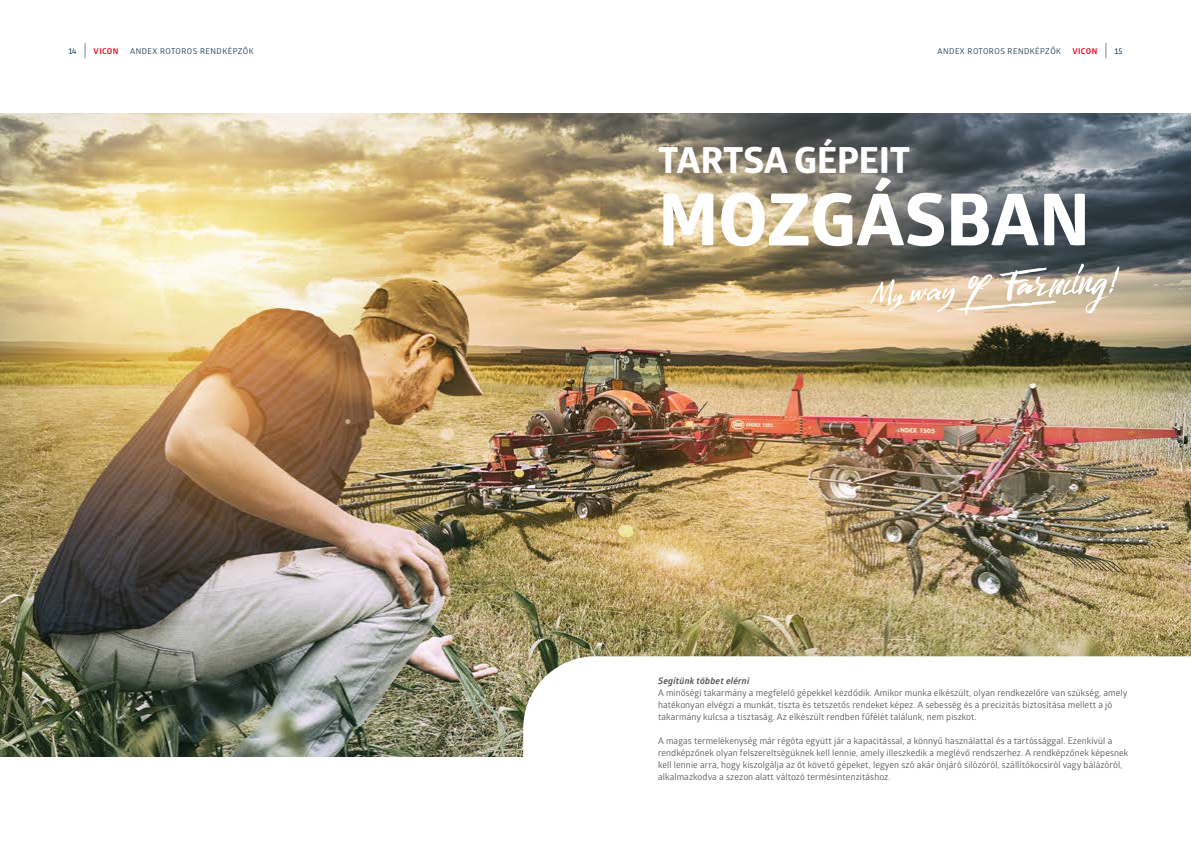
<style>
.page{position:relative;width:1191px;height:842px;background:#fff}
.page>*{position:absolute;margin:0;border:0;box-sizing:border-box;transform-origin:0 0}
.t1{font:700 72px "Globerx";color:#fff}
.t2{font:700 36px "Globerx";color:#fff}
.t3{font:9px/12px "Glober";letter-spacing:.01em;color:#575756}
.t4{font:italic 700 9px "Glober";letter-spacing:.02em;color:#575756}
.t5{font:8px "Glober";letter-spacing:.06em;color:#193650}
.t6{font:700 8px "Glober";letter-spacing:.06em;color:#e40521}
.t7{font:8px "Ruda";color:#0c3451}
</style>
<div class="page">
<img style="left:0;top:113px;width:1191px;height:644px">
<svg style="left:523px;top:656px;width:668px;height:101px"></svg>
<svg style="left:869px;top:264px;width:250px;height:53px;background:#c5b6a3"></svg>
<svg style="left:1105px;top:43px;width:1px;height:15px"></svg>
<svg style="left:85px;top:43px;width:1px;height:15px"></svg>
<p class="t7" style="left:68px;top:47px;width:10px">14</p>
<p class="t6" style="left:94px;top:45px;width:26px">VICON</p>
<p class="t5" style="left:130px;top:45px;width:125px">ANDEX ROTOROS RENDKÉPZŐK</p>
<p class="t5" style="left:937px;top:45px;width:125px">ANDEX ROTOROS RENDKÉPZŐK</p>
<p class="t6" style="left:1072px;top:45px;width:26px">VICON</p>
<p class="t7" style="left:1114px;top:47px;width:10px">15</p>
<h2 class="t2" style="left:658px;top:135px;width:253px">TARTSA GÉPEIT</h2>
<h1 class="t1" style="left:658px;top:168px;width:433px">MOZGÁSBAN</h1>
<p class="t4" style="left:658px;top:675px;width:93px">Segítünk többet elérni</p>
<p class="t3" style="left:658px;top:686px;width:471px">A minőségi takarmány a megfelelő gépekkel kezdődik. Amikor munka elkészült, olyan rendkezelőre van szükség, amely hatékonyan elvégzi a munkát, tiszta és tetszetős rendeket képez. A sebesség és a precizitás biztosítása mellett a jó takarmány kulcsa a tisztaság. Az elkészült rendben fűfélét találunk, nem piszkot.</p>
<p class="t3" style="left:658px;top:734px;width:472px">A magas termelékenység már régóta együtt jár a kapacitással, a könnyű használattal és a tartóssággal. Ezenkívül a rendképzőnek olyan felszereltségüknek kell lennie, amely illeszkedik a meglévő rendszerhez. A rendképzőnek képesnek kell lennie arra, hogy kiszolgálja az őt követő gépeket, legyen szó akár önjáró silózóról, szállítókocsiról vagy bálázóról, alkalmazkodva a szezon alatt változó termésintenzitáshoz.</p>
</div>
